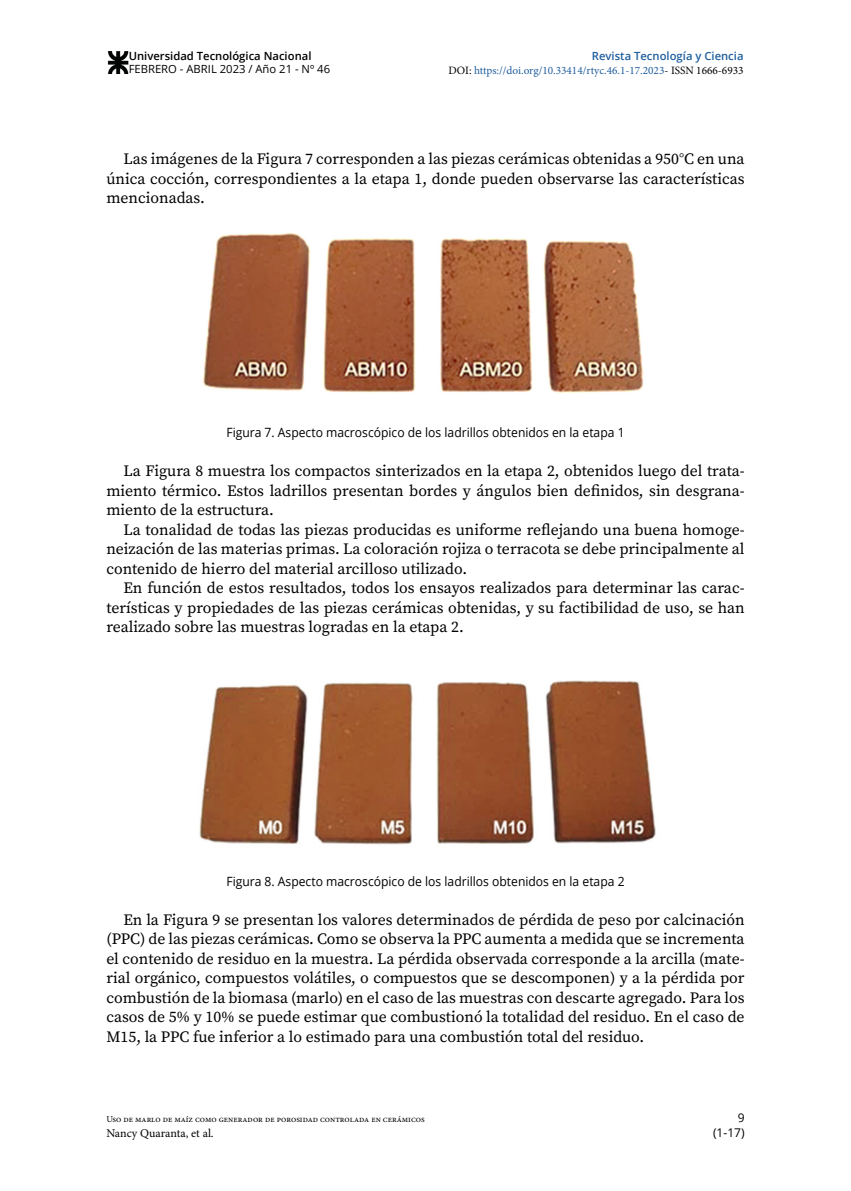
<style>
.page{position:relative;width:851px;height:1191px;background:#fff}
.page>*{position:absolute;margin:0;border:0;box-sizing:border-box;transform-origin:0 0}
.texto_central{font:15.75px/19.5px "Source Serif Pro";color:#000;text-align:justify}
.titulo_figuras_-_cua{font:12.75px "Open Sans";color:#000;scale:.95 1}
.t1{font:12px "Minion Pro";color:#000}
.t2{font:12px/15px "Open Sans";color:#000;text-align:right}
.t3{font:11.25px "Minion Pro";color:#215e9e}
.t4{font:600 11.25px "Open Sans";color:#000}
.t5{font:11.25px "Open Sans";color:#000}
.t6{font:600 11.25px "Open Sans";color:#215e9e}
.t7{font:9px "Minion Pro";color:#000}
.s1{color:#000}
</style>
<div class="page">
<img style="left:107px;top:51px;width:22px;height:23px">
<img style="left:203px;top:232px;width:441px;height:161px">
<img style="left:199px;top:680px;width:457px;height:165px">
<p class="t4" style="left:129px;top:48px;width:184px">Universidad Tecnológica Nacional</p>
<p class="t5" style="left:129px;top:61px;width:203px">FEBRERO - ABRIL 2023 / Año 21 - Nº 46</p>
<p class="t6" style="left:591px;top:48px;width:153px">Revista Tecnología y Ciencia</p>
<p class="t3" style="left:448px;top:62px;width:296px"><span class="s1">DOI:</span> https://doi.org/10.33414/rtyc.46.1-17.2023<span class="s1">- ISSN 1666-6933</span></p>
<p class="texto_central" style="left:106px;top:149px;width:639px;text-indent:17px">Las imágenes de la Figura 7 corresponden a las piezas cerámicas obtenidas a 950°C en una única cocción, correspondientes a la etapa 1, donde pueden observarse las características mencionadas.</p>
<p class="titulo_figuras_-_cua" style="left:226px;top:423px;width:420px">Figura 7. Aspecto macroscópico de los ladrillos obtenidos en la etapa 1</p>
<p class="texto_central" style="left:106px;top:461px;width:639px;text-indent:17px">La Figura 8 muestra los compactos sinterizados en la etapa 2, obtenidos luego del trata&shy;miento térmico. Estos ladrillos presentan bordes y ángulos bien definidos, sin desgrana&shy;miento de la estructura.</p>
<p class="texto_central" style="left:106px;top:520px;width:639px;text-indent:17px">La tonalidad de todas las piezas producidas es uniforme reflejando una buena homoge&shy;neización de las materias primas. La coloración rojiza o terracota se debe principalmente al contenido de hierro del material arcilloso utilizado.</p>
<p class="texto_central" style="left:106px;top:578px;width:639px;text-indent:17px">En función de estos resultados, todos los ensayos realizados para determinar las carac&shy;terísticas y propiedades de las piezas cerámicas obtenidas, y su factibilidad de uso, se han realizado sobre las muestras logradas en la etapa 2.</p>
<p class="titulo_figuras_-_cua" style="left:226px;top:872px;width:420px">Figura 8. Aspecto macroscópico de los ladrillos obtenidos en la etapa 2</p>
<p class="texto_central" style="left:106px;top:910px;width:639px;text-indent:17px">En la Figura 9 se presentan los valores determinados de pérdida de peso por calcinación (PPC) de las piezas cerámicas. Como se observa la PPC aumenta a medida que se incrementa el contenido de residuo en la muestra. La pérdida observada corresponde a la arcilla (mate&shy;rial orgánico, compuestos volátiles, o compuestos que se descomponen) y a la pérdida por combustión de la biomasa (marlo) en el caso de las muestras con descarte agregado. Para los casos de 5% y 10% se puede estimar que combustionó la totalidad del residuo. En el caso de M15, la PPC fue inferior a lo estimado para una combustión total del residuo.</p>
<p class="t7" style="left:106px;top:1112px;width:320px">Uso de marlo de maíz como generador de porosidad controlada en cerámicos</p>
<p class="t1" style="left:106px;top:1124px;width:109px">Nancy Quaranta, et al.</p>
<p class="t2" style="left:713px;top:1110px;width:33px">9 (1-17)</p>
</div>
